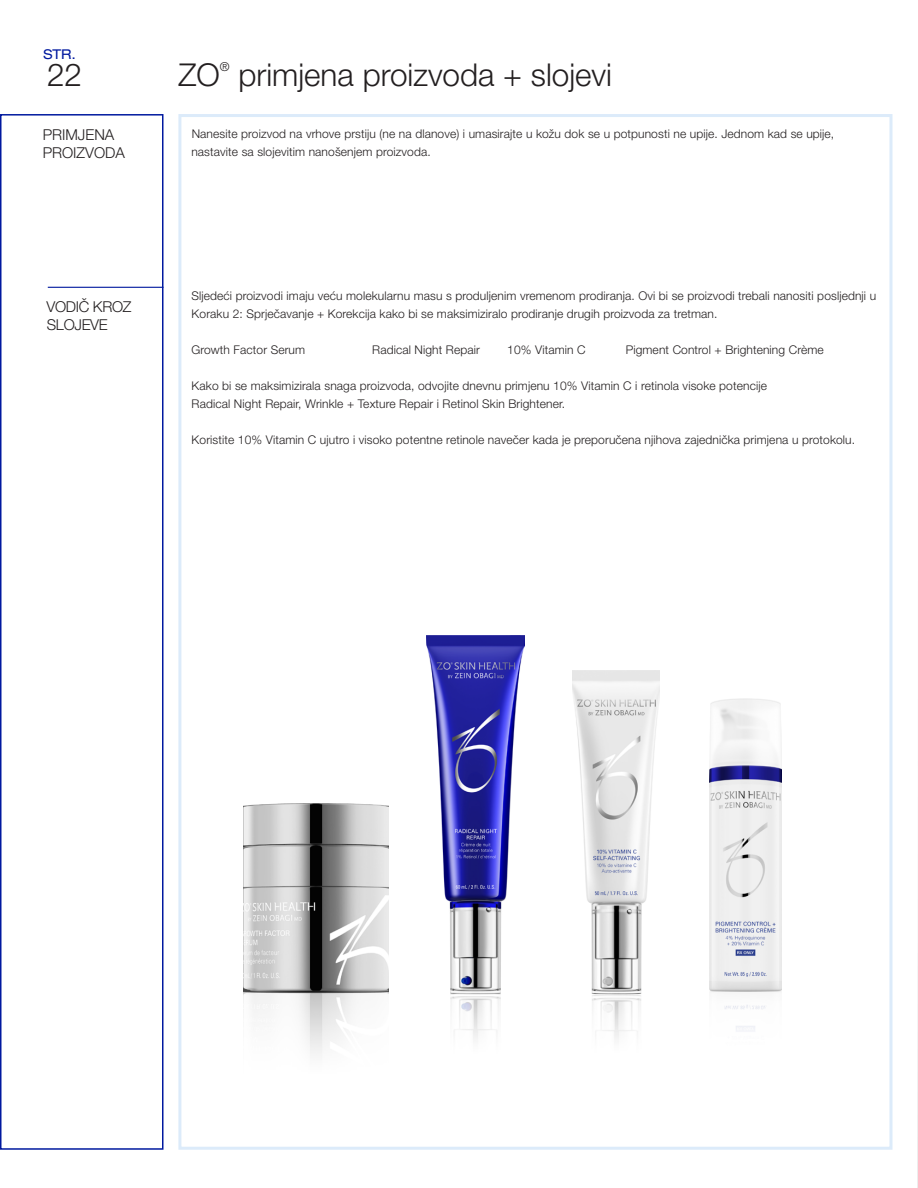
<style>
.page{position:relative;width:918px;height:1188px;background:#fff}
.page>*{position:absolute;margin:0;border:0;box-sizing:border-box;transform-origin:0 0}
.Page_Header_Level_2{font:300 31.5px "Helvetica Neue LT Pro";color:#231f20}
.Section_Level_2{font:300 15px/18px "Helvetica Neue LT Pro";color:#231f20}
.Subhead_Title_White{font:300 15px "Helvetica Neue LT Pro";letter-spacing:-.02em;color:#231f20}
.t1{font:expanded 13.5px "Helvetica Neue LT Pro";color:#00199f}
.Page_Header_Level_2-2{font:300 12.3px "Helvetica Neue LT Pro";color:#231f20}
.Body_Copy{font:300 12px/18px "Helvetica Neue LT Pro";letter-spacing:.01em;color:#231f20}
</style>
<div class="page">
<img style="left:243px;top:803px;width:146px;height:252px">
<img style="left:573px;top:671px;width:86px;height:368px">
<img style="left:426px;top:636px;width:98px;height:403px">
<img style="left:710px;top:699px;width:71px;height:332px">
<div style="left:0;top:114px;width:164px;height:1036px;border:2px solid #00199f"></div>
<hr style="left:48px;top:287px;width:116px;height:1px;background:#00199f">
<img style="left:917px;top:1004px;width:1px;height:184px">
<p class="t1" style="left:43px;top:46px;width:34px">STR.</p>
<h1 class="Page_Header_Level_2" style="left:47px;top:55px;width:37px">22</h1>
<p class="Section_Level_2" style="left:43px;top:125px;width:84px">PRIMJENA<br>PROIZVODA</p>
<p class="Page_Header_Level_2" style="left:178px;top:55px;width:43px">ZO</p>
<p class="Page_Header_Level_2-2" style="left:220px;top:59px;width:11px">®</p>
<p class="Page_Header_Level_2" style="left:238px;top:55px;width:375px">primjena proizvoda + slojevi</p>
<p class="Body_Copy" style="left:192px;top:124px;width:644px">Nanesite proizvod na vrhove prstiju (ne na dlanove) i umasirajte u kožu dok se u potpunosti ne upije. Jednom kad se upije,</p>
<p class="Body_Copy" style="left:191px;top:142px;width:241px">nastavite sa slojevitim nanošenjem proizvoda.</p>
<p class="Subhead_Title_White" style="left:46px;top:297px;width:87px">VODIČ KROZ</p>
<p class="Subhead_Title_White" style="left:47px;top:315px;width:63px">SLOJEVE</p>
<p class="Body_Copy" style="left:192px;top:286px;width:686px">Sljedeći proizvodi imaju veću molekularnu masu s produljenim vremenom prodiranja. Ovi bi se proizvodi trebali nanositi posljednji u<br>Koraku 2: Sprječavanje + Korekcija kako bi se maksimiziralo prodiranje drugih proizvoda za tretman.</p>
<p class="Body_Copy" style="left:191px;top:340px;width:115px">Growth Factor Serum</p>
<p class="Body_Copy" style="left:372px;top:340px;width:109px">Radical Night Repair</p>
<p class="Body_Copy" style="left:507px;top:340px;width:80px">10% Vitamin C</p>
<p class="Body_Copy" style="left:626px;top:340px;width:200px">Pigment Control + Brightening Crème</p>
<p class="Body_Copy" style="left:192px;top:376px;width:577px">Kako bi se maksimizirala snaga proizvoda, odvojite dnevnu primjenu 10% Vitamin C i retinola visoke potencije</p>
<p class="Body_Copy" style="left:192px;top:394px;width:375px">Radical Night Repair, Wrinkle + Texture Repair i Retinol Skin Brightener.</p>
<p class="Body_Copy" style="left:192px;top:430px;width:665px">Koristite 10% Vitamin C ujutro i visoko potentne retinole navečer kada je preporučena njihova zajednička primjena u protokolu.</p>
</div>
